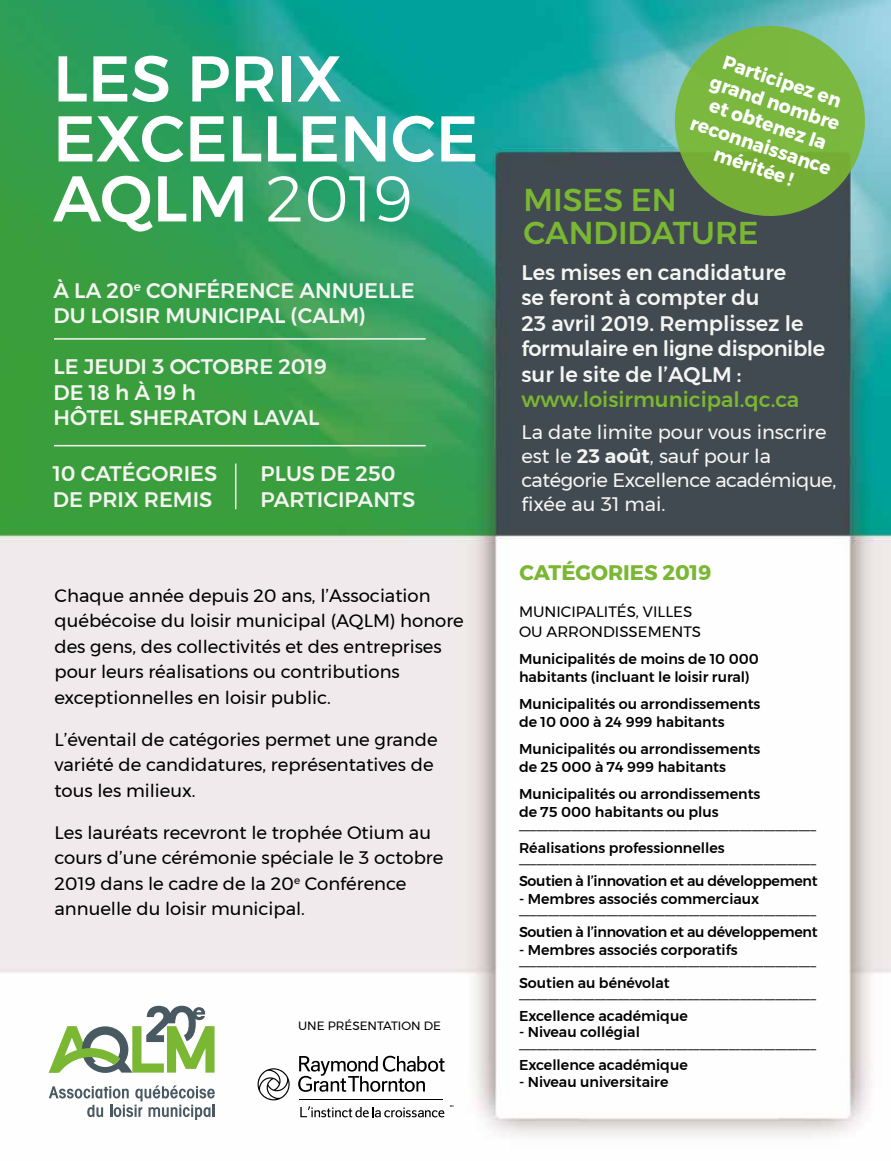
<style>
.page{position:relative;width:891px;height:1161px;background:#fff}
.page>*{position:absolute;margin:0;border:0;box-sizing:border-box;transform-origin:0 0}
.t1{font:500 64.5px/60px "Montserrat";color:#fff}
.t2{font:500 31.5px/33px "Montserrat";color:#7ab732}
.t3{font:500 21px/25.5px "Montserrat";color:#f5f5f2}
.t4{font:500 21px "Montserrat";color:#7ab732}
.t5{font:700 21px "Montserrat";color:#7ab732}
.t6{font:19.5px/24px "Montserrat";color:#f5f5f2}
.t7{font:700 19.5px/22.5px "Montserrat";color:#fff;text-align:center;scale:.95 1}
.t8{font:18px/25.5px "Montserrat";color:#000}
.t9{font:15px/19.5px "Montserrat";color:#000}
.t10{font:500 14.25px/18px "Montserrat";color:#000}
.t11{font:14.25px "Montserrat";color:#000}
.t12{font:500 14.25px "Montserrat";letter-spacing:-.02em;color:#000}
.t13{font:12px "Montserrat";color:#000}
.s1{font-weight:300}
.s2{font-weight:600}
</style>
<div class="page">
<img style="left:0;top:0;width:891px;height:1136px">
<hr style="left:235px;top:464px;width:1px;height:45px;background:#f5f5f2">
<hr style="left:54px;top:445px;width:372px;height:1px;background:#f5f5f2">
<hr style="left:54px;top:338px;width:372px;height:2px;background:#f5f5f2">
<svg style="left:675px;top:26px;width:190px;height:190px;background:#73ad50"></svg>
<svg style="left:258px;top:1068px;width:32px;height:32px"></svg>
<svg style="left:298px;top:1056px;width:147px;height:36px"></svg>
<svg style="left:300px;top:1106px;width:144px;height:11px"></svg>
<hr style="left:299px;top:1099px;width:144px;height:1px;background:#000">
<svg style="left:49px;top:1085px;width:166px;height:35px"></svg>
<svg style="left:49px;top:1006px;width:166px;height:67px"></svg>
<h1 class="t1" style="left:53px;top:48px;width:427px">LES PRIX<br>EXCELLENCE<br>AQLM <span class="s1">2019</span></h1>
<p class="t3" style="left:54px;top:277px;width:363px">À LA 20<sup>e</sup> CONFÉRENCE ANNUELLE<br>DU LOISIR MUNICIPAL (CALM)</p>
<p class="t3" style="left:54px;top:354px;width:275px">LE JEUDI 3 OCTOBRE 2019<br>DE 18 h À 19 h<br>HÔTEL SHERATON LAVAL</p>
<p class="t3" style="left:53px;top:461px;width:166px">10 CATÉGORIES<br>DE PRIX REMIS</p>
<p class="t3" style="left:261px;top:461px;width:156px">PLUS DE 250<br>PARTICIPANTS</p>
<p class="t8" style="left:55px;top:582px;width:411px">Chaque année depuis 20 ans, l’Association québécoise du loisir municipal (AQLM) honore des gens, des collectivités et des entreprises pour leurs réalisations ou contributions exceptionnelles en loisir public.</p>
<p class="t8" style="left:55px;top:726px;width:385px">L’éventail de catégories permet une grande variété de candidatures, représentatives de tous les milieux.</p>
<p class="t8" style="left:55px;top:819px;width:390px">Les lauréats recevront le trophée Otium au cours d’une cérémonie spéciale le 3 octobre 2019 dans le cadre de la 20<sup>e</sup> Conférence annuelle du loisir municipal.</p>
<p class="t13" style="left:298px;top:1016px;width:144px">UNE PRÉSENTATION DE</p>
<p class="t7" style="left:715px;top:48px;width:156px;rotate:18deg">Participez en grand nombre et obtenez la reconnaissance méritée !</p>
<h2 class="t2" style="left:524px;top:183px;width:237px">MISES EN<br>CANDIDATURE</h2>
<p class="t3" style="left:522px;top:259px;width:305px">Les mises en candidature<br>se feront à compter du<br>23 avril 2019. Remplissez le formulaire en ligne disponible sur le site de l’AQLM :</p>
<p class="t4" style="left:522px;top:383px;width:279px">www.loisirmunicipal.qc.ca</p>
<p class="t6" style="left:522px;top:420px;width:316px">La date limite pour vous inscrire est le <span class="s2">23 août</span>, sauf pour la catégorie Excellence académique, fixée au 31 mai.</p>
<p class="t5" style="left:520px;top:555px;width:194px">CATÉGORIES 2019</p>
<p class="t9" style="left:519px;top:602px;width:184px">MUNICIPALITÉS, VILLES<br>OU ARRONDISSEMENTS</p>
<p class="t10" style="left:519px;top:650px;width:242px">Municipalités de moins de 10 000 habitants (incluant le loisir rural)</p>
<p class="t10" style="left:519px;top:695px;width:243px">Municipalités ou arrondissements de 10 000 à 24 999 habitants</p>
<p class="t10" style="left:519px;top:740px;width:243px">Municipalités ou arrondissements de 25 000 à 74 999 habitants</p>
<p class="t10" style="left:519px;top:785px;width:243px">Municipalités ou arrondissements de 75 000 habitants ou plus</p>
<p class="t11" style="left:519px;top:819px;width:299px">–––––––––––––––––––––––––––––––––––––––––––––––––––</p>
<p class="t10" style="left:519px;top:839px;width:207px">Réalisations professionnelles</p>
<p class="t11" style="left:519px;top:853px;width:299px">–––––––––––––––––––––––––––––––––––––––––––––––––––</p>
<p class="t12" style="left:519px;top:870px;width:300px">Soutien à l’innovation et au développement</p>
<p class="t10" style="left:519px;top:890px;width:242px">- Membres associés commerciaux</p>
<p class="t11" style="left:519px;top:904px;width:299px">–––––––––––––––––––––––––––––––––––––––––––––––––––</p>
<p class="t12" style="left:519px;top:921px;width:300px">Soutien à l’innovation et au développement</p>
<p class="t10" style="left:519px;top:941px;width:220px">- Membres associés corporatifs</p>
<p class="t11" style="left:519px;top:955px;width:299px">–––––––––––––––––––––––––––––––––––––––––––––––––––</p>
<p class="t10" style="left:519px;top:974px;width:152px">Soutien au bénévolat</p>
<p class="t11" style="left:519px;top:988px;width:299px">–––––––––––––––––––––––––––––––––––––––––––––––––––</p>
<p class="t10" style="left:519px;top:1007px;width:170px">Excellence académique</p>
<p class="t10" style="left:519px;top:1023px;width:122px">- Niveau collégial</p>
<p class="t11" style="left:519px;top:1038px;width:299px">–––––––––––––––––––––––––––––––––––––––––––––––––––</p>
<p class="t10" style="left:519px;top:1056px;width:170px">Excellence académique</p>
<p class="t10" style="left:519px;top:1073px;width:151px">- Niveau universitaire</p>
</div>
